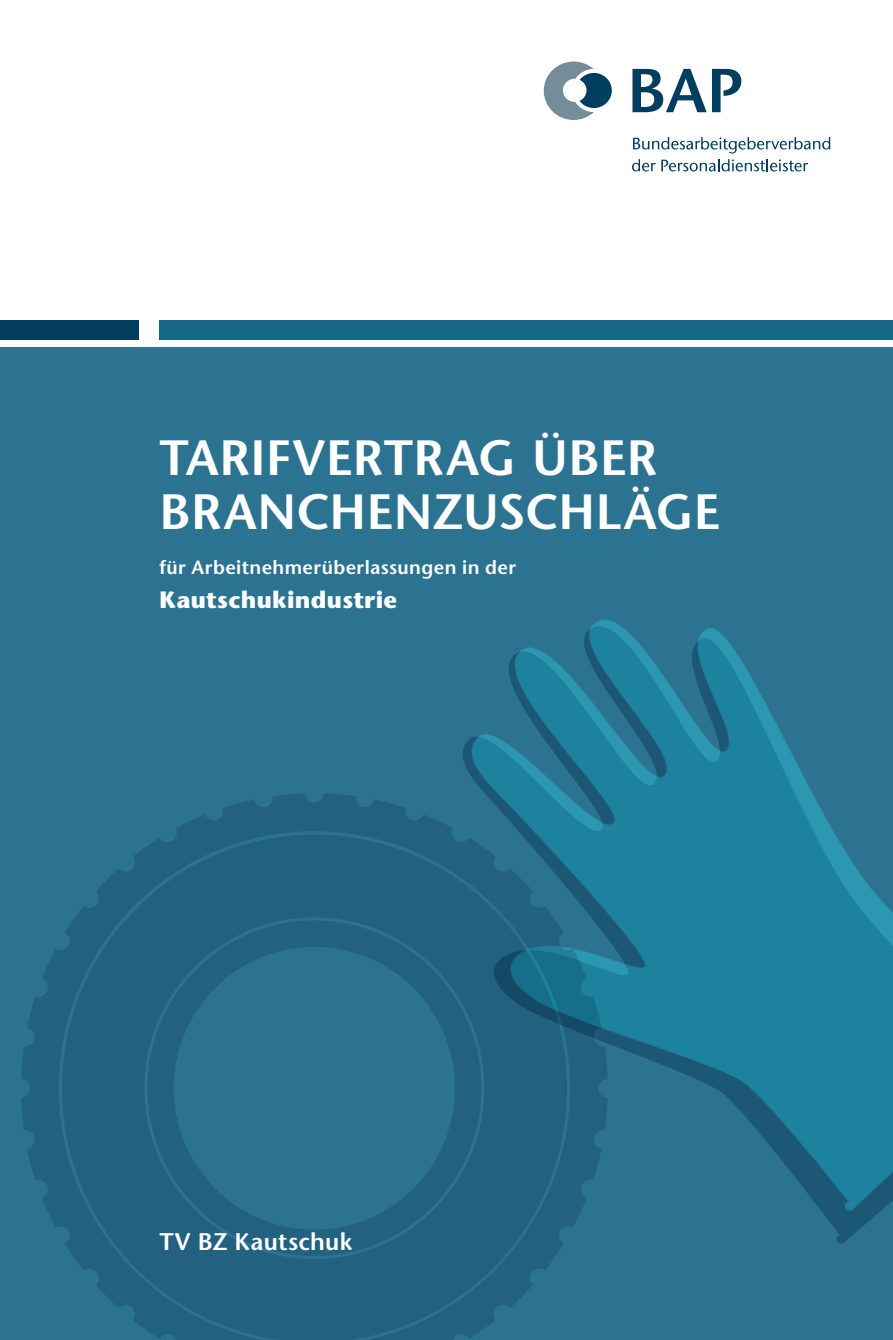
<style>
.page{position:relative;width:893px;height:1340px;background:#fff}
.page>*{position:absolute;margin:0;border:0;box-sizing:border-box;transform-origin:0 0}
.t1{font:600 49.5px/54px "Stone Sans";letter-spacing:.01em;color:#fff}
.t2{font:600 24.07px "Stone Sans";letter-spacing:.01em;color:#fff}
.t3{font:700 23.62px "Stone Sans";letter-spacing:.01em;color:#fff}
.t4{font:600 19.12px "Stone Sans";letter-spacing:.02em;color:#fff}
</style>
<div class="page">
<div style="left:0;top:320px;width:138px;height:20px;background:#003d5f"></div>
<div style="left:0;top:348px;width:893px;height:991px;background:#2c7391"></div>
<div style="left:159px;top:320px;width:734px;height:20px;background:#186887"></div>
<svg style="left:632px;top:69px;width:109px;height:43px"></svg>
<svg style="left:544px;top:61px;width:68px;height:59px"></svg>
<svg style="left:632px;top:159px;width:176px;height:12px"></svg>
<svg style="left:633px;top:137px;width:197px;height:16px"></svg>
<svg style="left:462px;top:620px;width:431px;height:590px"></svg>
<svg style="left:21px;top:793px;width:586px;height:434px"></svg>
<svg style="left:62px;top:834px;width:505px;height:505px;fill:#22617f"></svg>
<p class="t1" style="left:159px;top:430px;width:563px">TARIFVERTRAG ÜBER<br>BRANCHENZUSCHLÄGE</p>
<p class="t4" style="left:159px;top:556px;width:358px">für Arbeitnehmerüberlassungen in der</p>
<p class="t3" style="left:159px;top:585px;width:239px">Kautschukindustrie</p>
<p class="t2" style="left:159px;top:1227px;width:194px">TV BZ Kautschuk</p>
</div>
